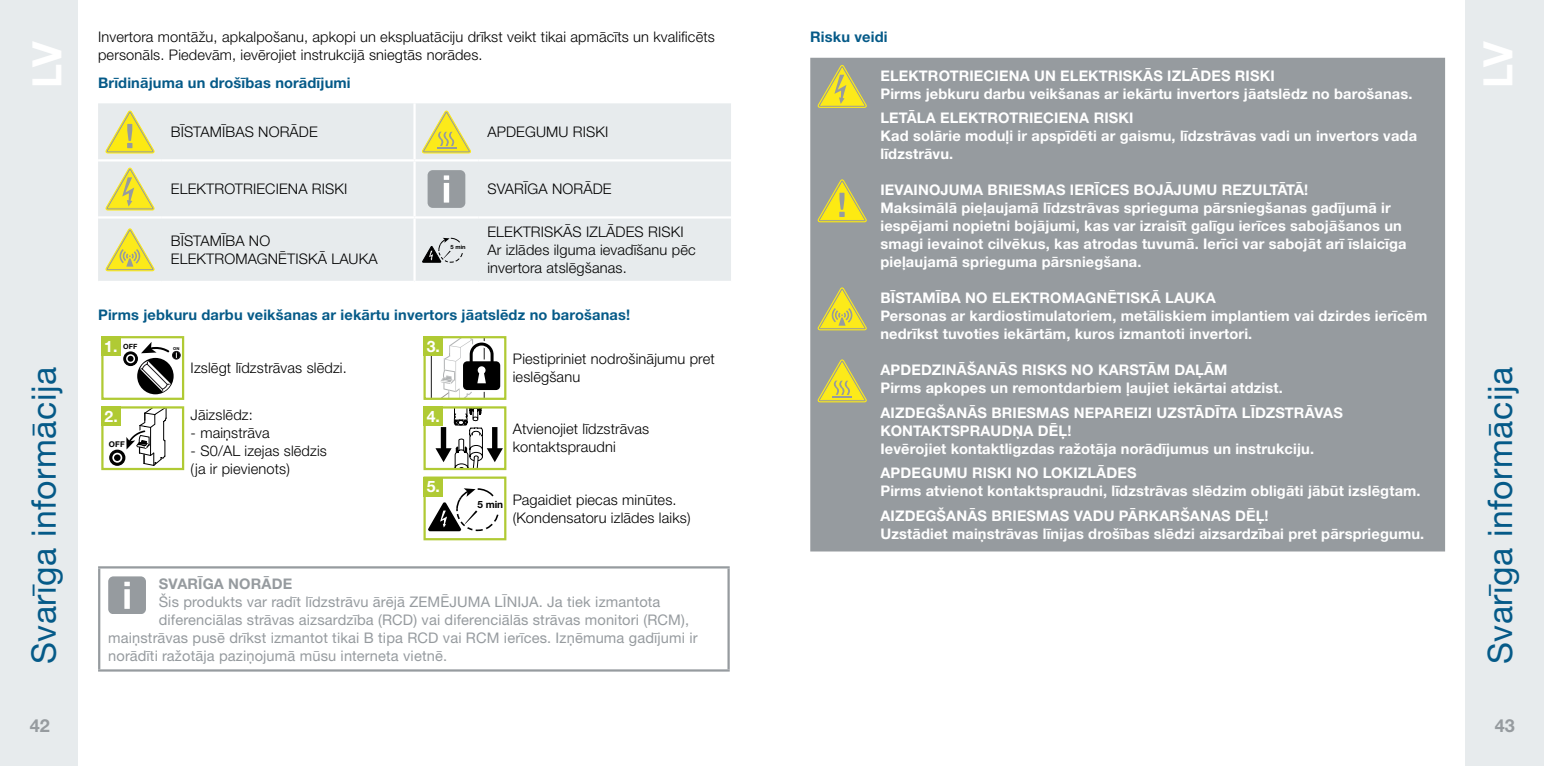
<style>
.page{position:relative;width:1544px;height:766px;background:#fff}
.page>*{position:absolute;margin:0;border:0;box-sizing:border-box;transform-origin:0 0}
.t1{font:700 40.5px "Helvetica Neue LTW1 G";color:#fff}
.t2{font:33.75px "Helvetica Neue LTW1 G";letter-spacing:.015em;color:#055a88}
.t3{font:700 18px "Helvetica Neue LTW1 G";color:#969b9f}
.t4{font:700 15.75px "Helvetica Neue LTW1 G";color:#fff}
.t5{font:700 14.62px/18px "Helvetica Neue LTW1 G";letter-spacing:.01em;color:#fff}
.t6{font:300 14.62px/18px "Helvetica Neue LTW1 G";letter-spacing:.01em;color:#000}
.t7{font:14.62px "Helvetica Neue LTW1 G";letter-spacing:.01em;color:#969b9f}
.t8{font:700 14.62px "Helvetica Neue LTW1 G";letter-spacing:.01em;color:#055a88}
.t9{font:700 14.62px "Helvetica Neue LTW1 G";letter-spacing:.01em;color:#969b9f}
.t10{font:700 7.88px "Helvetica Neue LTW1 G";color:#000}
.t11{font:700 7.2px "Helvetica Neue LTW1 G";color:#000}
.t12{font:700 5.85px "Helvetica Neue LTW1 G";color:#000}
.t13{font:700 4.05px "Helvetica Neue LTW1 G";color:#000}
</style>
<div class="page">
<div style="left:0;top:0;width:77px;height:765px;background:#e7ebed"></div>
<div style="left:1465px;top:0;width:78px;height:765px;background:#e7ebed"></div>
<div style="left:98px;top:103px;width:633px;height:178px;background:#e7ebed"></div>
<hr style="left:98px;top:159px;width:64px;height:2px;background:#fff">
<hr style="left:162px;top:159px;width:252px;height:2px;background:#fff">
<hr style="left:414px;top:159px;width:64px;height:2px;background:#fff">
<hr style="left:478px;top:159px;width:253px;height:2px;background:#fff">
<hr style="left:98px;top:216px;width:64px;height:2px;background:#fff">
<hr style="left:162px;top:216px;width:252px;height:2px;background:#fff">
<hr style="left:414px;top:216px;width:64px;height:2px;background:#fff">
<hr style="left:478px;top:216px;width:253px;height:2px;background:#fff">
<hr style="left:413px;top:103px;width:3px;height:56px;background:#fff">
<hr style="left:413px;top:161px;width:3px;height:55px;background:#fff">
<hr style="left:413px;top:218px;width:3px;height:63px;background:#fff">
<svg style="left:105px;top:110px;width:50px;height:44px;background:#e7e188"></svg>
<svg style="left:421px;top:110px;width:51px;height:44px;background:#e5e08e"></svg>
<svg style="left:105px;top:167px;width:50px;height:44px;background:#e5e08c"></svg>
<div style="left:427px;top:170px;width:38px;height:38px;background:#969b9f;border-radius:5px"></div>
<div style="left:444px;top:183px;width:5px;height:19px;background:#fff"></div>
<svg style="left:444px;top:175px;width:5px;height:5px"></svg>
<svg style="left:105px;top:228px;width:50px;height:44px;background:#e5e08d"></svg>
<svg style="left:421px;top:237px;width:43px;height:26px"></svg>
<div style="left:137px;top:358px;width:37px;height:36px;border:3px solid #000;border-radius:50%"></div>
<div style="left:124px;top:352px;width:13px;height:13px;background:#000;border-radius:50%"></div>
<div style="left:123px;top:351px;width:15px;height:15px;border:1px solid #000;border-radius:50%"></div>
<div style="left:172px;top:351px;width:8px;height:8px;background:#000;border-radius:50%"></div>
<div style="left:172px;top:351px;width:8px;height:8px;border:1px solid #1b171b;border-radius:50%"></div>
<svg style="left:126px;top:342px;width:51px;height:51px"></svg>
<div style="left:101px;top:336px;width:83px;height:64px;border:2px solid #b0ca34"></div>
<hr style="left:431px;top:337px;width:1px;height:61px;background:#000">
<svg style="left:439px;top:339px;width:62px;height:58px"></svg>
<div style="left:423px;top:336px;width:83px;height:64px;border:2px solid #b0ca34"></div>
<div style="left:110px;top:450px;width:15px;height:15px;background:#000;border-radius:50%"></div>
<div style="left:109px;top:449px;width:16px;height:16px;border:1px solid #000;border-radius:50%"></div>
<svg style="left:112px;top:409px;width:55px;height:57px"></svg>
<div style="left:101px;top:406px;width:83px;height:64px;border:2px solid #b0ca34"></div>
<svg style="left:435px;top:409px;width:68px;height:58px"></svg>
<div style="left:423px;top:406px;width:83px;height:64px;border:2px solid #b0ca34"></div>
<svg style="left:427px;top:488px;width:72px;height:44px"></svg>
<div style="left:423px;top:476px;width:83px;height:64px;border:2px solid #b0ca34"></div>
<div style="left:424px;top:477px;width:19px;height:19px;background:#b0ca34"></div>
<div style="left:424px;top:406px;width:19px;height:19px;background:#b0ca34"></div>
<div style="left:101px;top:336px;width:19px;height:19px;background:#b0ca34"></div>
<div style="left:102px;top:406px;width:19px;height:19px;background:#b0ca34"></div>
<div style="left:424px;top:336px;width:19px;height:19px;background:#b0ca34"></div>
<hr style="left:98px;top:566px;width:631px;height:2px;background:#969b9f">
<hr style="left:98px;top:568px;width:2px;height:101px;background:#969b9f">
<hr style="left:727px;top:568px;width:2px;height:101px;background:#969b9f">
<hr style="left:98px;top:669px;width:631px;height:2px;background:#969b9f">
<div style="left:108px;top:576px;width:38px;height:37px;background:#969b9f;border-radius:5px"></div>
<div style="left:124px;top:589px;width:6px;height:19px;background:#fff"></div>
<svg style="left:124px;top:581px;width:6px;height:5px"></svg>
<div style="left:810px;top:58px;width:635px;height:493px;background:#969b9f"></div>
<svg style="left:817px;top:64px;width:50px;height:44px;background:#bfbb68"></svg>
<svg style="left:817px;top:179px;width:50px;height:44px;background:#c1bc63"></svg>
<svg style="left:817px;top:287px;width:50px;height:44px;background:#bfba68"></svg>
<svg style="left:817px;top:358px;width:50px;height:45px;background:#bfbb68"></svg>
<hr style="left:832px;top:396px;width:20px;height:2px;background:#969b9f">
<h1 class="t1" style="left:22px;top:88px;width:48px;rotate:-90deg">LV</h1>
<p class="t6" style="left:98px;top:28px;width:618px">Invertora montāžu, apkalpošanu, apkopi un ekspluatāciju drīkst veikt tikai apmācīts un kvalificēts personāls. Piedevām, ievērojiet instrukcijā sniegtās norādes.</p>
<p class="t8" style="left:810px;top:28px;width:79px">Risku veidi</p>
<p class="t5" style="left:880px;top:67px;width:533px">ELEKTROTRIECIENA UN ELEKTRISKĀS IZLĀDES RISKI<br>Pirms jebkuru darbu veikšanas ar iekārtu invertors jāatslēdz no barošanas.</p>
<p class="t5" style="left:880px;top:109px;width:538px">LETĀLA ELEKTROTRIECIENA RISKI<br>Kad solārie moduļi ir apspīdēti ar gaismu, līdzstrāvas vadi un invertors vada līdzstrāvu.</p>
<p class="t5" style="left:880px;top:181px;width:81px">IEVAINOJUMA</p>
<p class="t5" style="left:987px;top:181px;width:207px">BRIESMAS IERĪCES BOJĀJUMU</p>
<h1 class="t1" style="left:1472px;top:88px;width:48px;rotate:-90deg">LV</h1>
<p class="t8" style="left:98px;top:74px;width:254px">Brīdinājuma un drošības norādījumi</p>
<p class="t6" style="left:171px;top:123px;width:148px">Bīstamības no rāde</p>
<p class="t6" style="left:487px;top:123px;width:123px">APDEGUMU RISKI</p>
<p class="t6" style="left:171px;top:180px;width:10px">ELEKTR</p>
<p class="t6" style="left:224px;top:180px;width:125px">OTRIECIENA RISKI</p>
<p class="t6" style="left:487px;top:180px;width:126px">Svarīga no rāde</p>
<p class="t6" style="left:171px;top:231px;width:101px">BĪSTA MĪBA NO<br>ELEKTR</p>
<p class="t5" style="left:880px;top:181px;width:528px;text-indent:341px">RE ZU LTĀTĀ!<br>Maksimālā pieļaujamā līdzstrāvas sprieguma pārsniegšanas gadījumā ir iespējami nopietni bojājumi, kas var izraisīt galīgu ierīces sabojāšanos un smagi ievainot cilvēkus, kas atrodas tuvumā. Ierīci var sabojāt arī īslaicīga pieļaujamā sprieguma pārsniegšana.</p>
<p class="t5" style="left:880px;top:289px;width:194px">BĪSTAMĪBA NO ELEKTROMAG</p>
<p class="t6" style="left:487px;top:222px;width:210px;text-indent:54px">ISKĀS IZLĀDES RISKI<br>Ar izlādes ilguma ievadīšanu pēc invertora atslēgšanas.</p>
<p class="t8" style="left:98px;top:305px;width:533px">Pirms jebkuru darbu veikšanas ar iekārtu invertors jāatslēdz no barošanas!</p>
<p class="t11" style="left:123px;top:342px;width:16px">OFF</p>
<p class="t13" style="left:173px;top:346px;width:8px">ON</p>
<p class="t6" style="left:191px;top:359px;width:158px">Izslēgt līdzstrāvas slēdzi.</p>
<p class="t6" style="left:513px;top:350px;width:204px">Piestipriniet nodrošinājumu pret ieslēgšanu</p>
<p class="t6" style="left:487px;top:222px;width:10px">ELEKTR</p>
<p class="t12" style="left:450px;top:243px;width:16px">5 min</p>
<p class="t6" style="left:224px;top:249px;width:117px">OMAGNĒTISKĀ LAUKA</p>
<p class="t5" style="left:880px;top:289px;width:548px;text-indent:216px">NĒTISKĀ LAU KA<br>Personas ar kardiostimulatoriem, metāliskiem implantiem vai dzirdes ierīcēm nedrīkst tuvoties iekārtām, kuros izmantoti invertori.</p>
<p class="t5" style="left:880px;top:361px;width:32px">APDED</p>
<p class="t4" style="left:427px;top:336px;width:15px">3.</p>
<p class="t4" style="left:104px;top:336px;width:15px">1.</p>
<p class="t5" style="left:880px;top:361px;width:404px;text-align:center">ZINĀŠANĀS RISKS NO KARSTĀM DAĻĀM<br>Pirms apkopes un remontdarbiem ļaujiet iekārtai atdzist.</p>
<p class="t5" style="left:880px;top:403px;width:36px">AIZDEG</p>
<p class="t5" style="left:936px;top:403px;width:178px">ŠANĀS BRIESMAS NEPARE</p>
<p class="t5" style="left:1133px;top:403px;width:210px">IZI UZSTĀDĪTA LĪDZSTRĀVAS</p>
<p class="t5" style="left:880px;top:421px;width:101px">KONTAKTSPRAUD</p>
<h2 class="t2" style="left:23px;top:663px;width:298px;rotate:-90deg">Svarīga informācija</h2>
<h2 class="t2" style="left:1479px;top:663px;width:298px;rotate:-90deg">Svarīga informācija</h2>
<p class="t6" style="left:191px;top:405px;width:64px">Jāizslēdz:</p>
<p class="t6" style="left:191px;top:423px;width:80px">- maiņstrāva</p>
<p class="t6" style="left:191px;top:441px;width:138px">- S0/AL izejas slēdzis (ja ir pievienots)</p>
<p class="t4" style="left:105px;top:406px;width:15px">2.</p>
<p class="t4" style="left:427px;top:406px;width:15px">4.</p>
<p class="t5" style="left:880px;top:421px;width:435px;text-indent:132px">ŅA DĒĻ!<br>Ievērojiet kontaktligzdas ražotāja norādījumus un instrukciju.</p>
<p class="t5" style="left:880px;top:464px;width:32px">APDEGUMU</p>
<p class="t6" style="left:513px;top:420px;width:138px">Atvienojiet līdzstrāvas kontaktspraudni</p>
<p class="t6" style="left:513px;top:490px;width:179px;text-indent:-35px"><sub>5</sub> <sub>min</sub> Pagaidiet piecas minūtes. (Kondensatoru izlādes laiks)</p>
<p class="t10" style="left:109px;top:439px;width:17px">OFF</p>
<p class="t5" style="left:880px;top:464px;width:542px;text-indent:92px">RISKI NO LOKIZLĀDES<br>Pirms atvienot kontaktspraudni, līdzstrāvas slēdzim obligāti jābūt izslēgtam.</p>
<p class="t5" style="left:880px;top:506px;width:36px">AIZDEG</p>
<p class="t5" style="left:936px;top:506px;width:158px">ŠANĀS BRIESMAS VADU</p>
<p class="t4" style="left:427px;top:476px;width:15px">5.</p>
<p class="t5" style="left:880px;top:506px;width:545px;text-indent:238px">PĀRKARŠANAS DĒĻ!<br>Uzstādiet maiņstrāvas līnijas drošības slēdzi aizsardzībai pret pārspriegumu.</p>
<p class="t9" style="left:159px;top:575px;width:124px">SVARĪGA NORĀDE</p>
<p class="t7" style="left:159px;top:593px;width:503px">Šis produkts var radīt līdzstrāvu ārējā ZEMĒJUMA LĪNIJA. Ja tiek izmantota</p>
<p class="t7" style="left:159px;top:611px;width:532px">diferenciālas strāvas aizsardzība (RCD) vai diferenciālās strāvas monitori (RCM),</p>
<p class="t7" style="left:108px;top:629px;width:591px">maiņstrāvas pusē drīkst izmantot tikai B tipa RCD vai RCM ierīces. Izņēmuma gadījumi ir</p>
<p class="t7" style="left:108px;top:647px;width:340px">norādīti ražotāja paziņojumā mūsu interneta vietnē.</p>
<p class="t3" style="left:30px;top:714px;width:22px">42</p>
<p class="t3" style="left:1494px;top:714px;width:22px">43</p>
</div>
